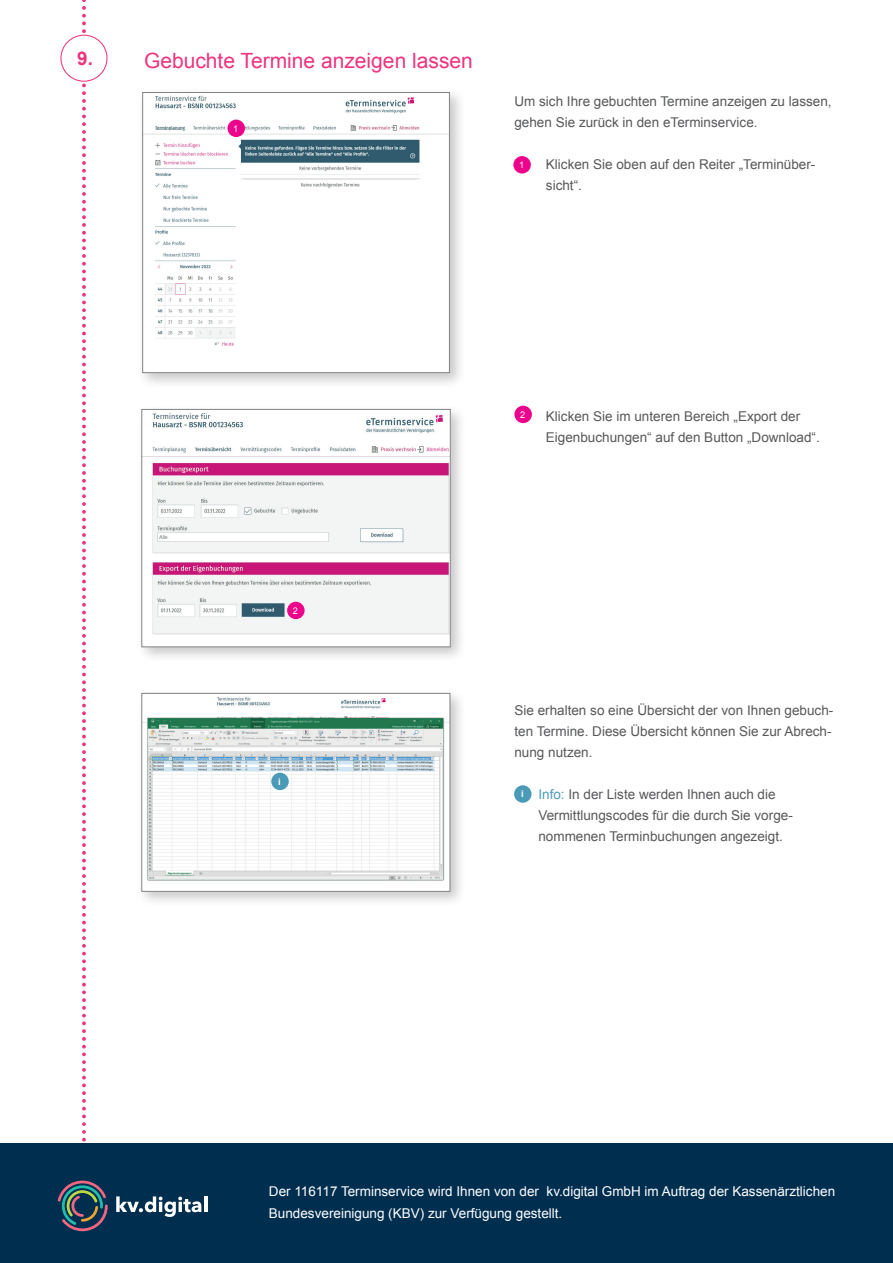
<style>
.page{position:relative;width:893px;height:1263px;background:#fff}
.page>*{position:absolute;margin:0;border:0;box-sizing:border-box;transform-origin:0 0}
.t1{font:21px "Arial";color:#ee3380}
.t2{font:700 18.75px "Arial";color:#ee3380}
.t3{font:13.5px/21px "Arial";color:#57585a}
.t4{font:13.5px/22.5px "Arial";color:#fff}
.t5{font:9.3px "Arial";color:#fff}
.t6{font:700 9.3px "Arial";color:#fff}
.s1{color:#4b9bb8}
</style>
<div class="page">
<div style="left:136px;top:404px;width:331px;height:259px;background:#231f20;opacity:.25"></div>
<img style="left:144px;top:411px;width:305px;height:234px">
<div style="left:142px;top:409px;width:309px;height:238px;border:1px solid #808285"></div>
<div style="left:514px;top:406px;width:18px;height:17px;background:#ed028c;border-radius:50%"></div>
<div style="left:136px;top:688px;width:330px;height:219px;background:#231f20;opacity:.25"></div>
<img style="left:144px;top:695px;width:304px;height:194px">
<div style="left:142px;top:693px;width:308px;height:198px;border:1px solid #808285"></div>
<div style="left:287px;top:602px;width:18px;height:17px;background:#ed028c;border-radius:50%"></div>
<div style="left:137px;top:87px;width:329px;height:302px;background:#231f20;opacity:.25"></div>
<img style="left:144px;top:94px;width:304px;height:277px">
<div style="left:142px;top:92px;width:308px;height:281px;border:1px solid #808285"></div>
<div style="left:227px;top:120px;width:18px;height:17px;background:#ed028c;border-radius:50%"></div>
<div style="left:513px;top:156px;width:18px;height:18px;background:#ed028c;border-radius:50%"></div>
<div style="left:0;top:1144px;width:893px;height:119px;background:#002e4f"></div>
<svg style="left:58px;top:0;width:50px;height:1232px"></svg>
<svg style="left:116px;top:1196px;width:85px;height:21px"></svg>
<hr style="left:204px;top:1196px;width:3px;height:16px;background:#fff">
<div style="left:514px;top:785px;width:17px;height:18px;background:#4b9bb8;border-radius:50%"></div>
<div style="left:271px;top:773px;width:18px;height:17px;background:#4b9bb8;border-radius:50%"></div>
<h2 class="t2" style="left:77px;top:46px;width:17px">9.</h2>
<h1 class="t1" style="left:144px;top:47px;width:330px">Gebuchte Termine anzeigen lassen</h1>
<p class="t5" style="left:233px;top:122px;width:7px">1</p>
<p class="t3" style="left:514px;top:91px;width:319px">Um sich Ihre gebuchten Termine anzeigen zu lassen, gehen Sie zurück in den eTerminservice.</p>
<p class="t3" style="left:546px;top:154px;width:271px">Klicken Sie oben auf den Reiter „Terminüber&shy;sicht“.</p>
<p class="t5" style="left:519px;top:159px;width:7px">1</p>
<p class="t5" style="left:293px;top:604px;width:7px">2</p>
<p class="t6" style="left:278px;top:775px;width:4px">i</p>
<p class="t5" style="left:520px;top:408px;width:7px">2</p>
<p class="t3" style="left:546px;top:406px;width:275px">Klicken Sie im unteren Bereich „Export der<br>Eigenbuchungen“ auf den Button „Download“.</p>
<p class="t3" style="left:514px;top:700px;width:320px">Sie erhalten so eine Übersicht der von Ihnen gebuch&shy;ten Termine. Diese Übersicht können Sie zur Abrech&shy;nung nutzen.</p>
<p class="t3" style="left:538px;top:784px;width:256px"><span class="s1">Info:</span> In der Liste werden Ihnen auch die<br>Vermittlungscodes für die durch Sie vorge&shy;nommenen Terminbuchungen angezeigt.</p>
<p class="t6" style="left:521px;top:788px;width:4px">i</p>
<p class="t4" style="left:269px;top:1180px;width:568px">Der 116117 Terminservice wird Ihnen von der kv.digital GmbH im Auftrag der Kassenärztlichen<br>Bundesvereinigung (KBV) zur Verfügung gestellt.</p>
</div>
